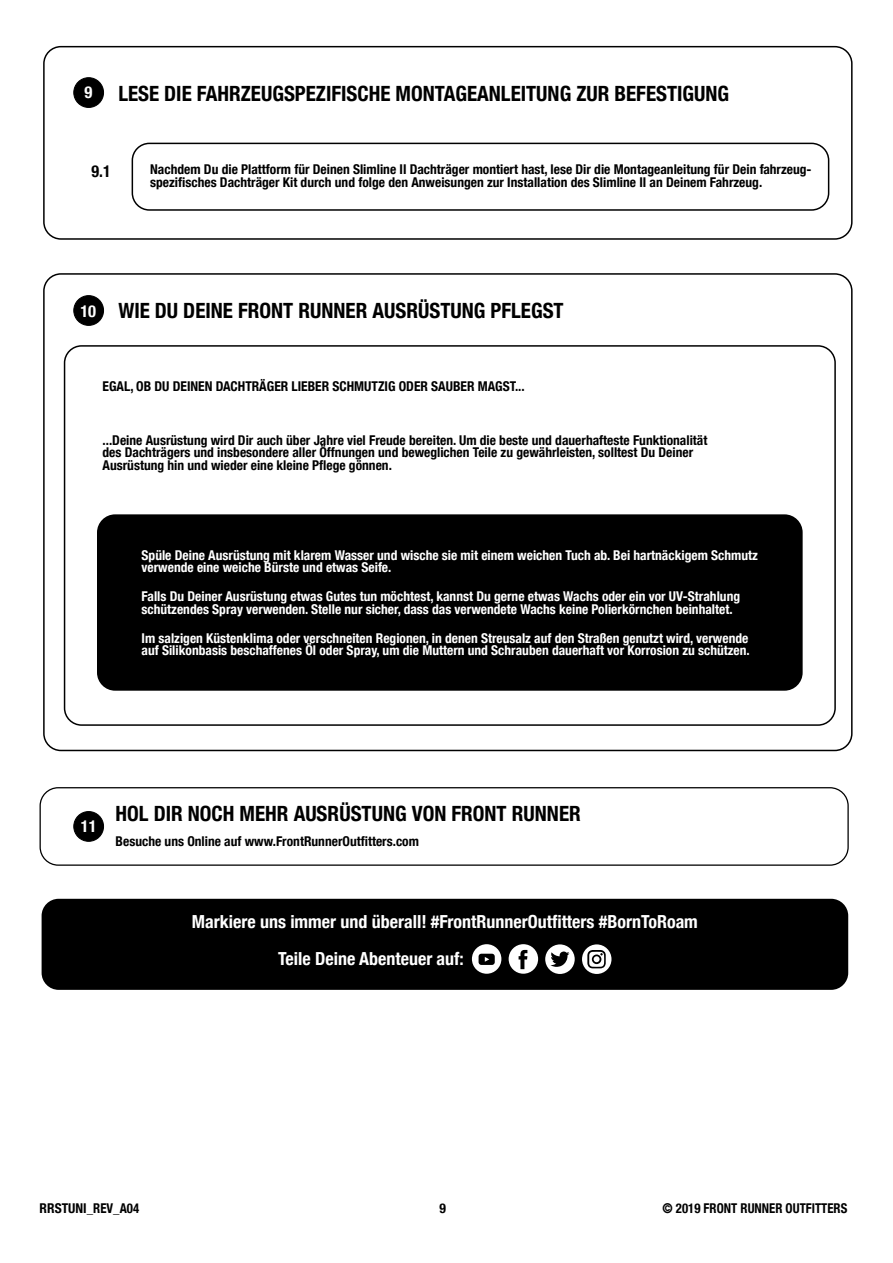
<style>
.page{position:relative;width:893px;height:1263px;background:#fff}
.page>*{position:absolute;margin:0;border:0;box-sizing:border-box;transform-origin:0 0}
.t1{font:700 condensed 21px "Helvetica Neue LT Com";color:#000}
.t2{font:700 condensed 18px/36.9px "Helvetica Neue";color:#fff}
.t3{font:700 condensed 16.5px "Helvetica Neue LT Com";color:#000}
.t4{font:700 condensed 16.5px "Helvetica Neue LT Com";color:#fefefe}
.t5{font:700 condensed 13.5px/12.6px "Helvetica Neue LT Com";color:#000}
.t6{font:700 condensed 13.5px/12.6px "Helvetica Neue LT Com";color:#fff}
.t7{font:700 condensed 13.5px "Helvetica Neue LT Com";color:#000;scale:.95 1}
.s1{font-size:16.5px;color:#fefefe}
</style>
<div class="page">
<div style="left:74px;top:296px;width:30px;height:29px;background:#000;border-radius:50%"></div>
<div style="left:73px;top:295px;width:31px;height:31px;border:1px solid #000;border-radius:50%"></div>
<div style="left:43px;top:46px;width:810px;height:194px;border:2px solid #000;border-radius:17px"></div>
<div style="left:132px;top:143px;width:697px;height:68px;border:2px solid #000;border-radius:17px"></div>
<div style="left:74px;top:78px;width:30px;height:29px;background:#000;border-radius:50%"></div>
<div style="left:73px;top:77px;width:31px;height:31px;border:1px solid #000;border-radius:50%"></div>
<div style="left:64px;top:345px;width:772px;height:381px;border:2px solid #000;border-radius:17px"></div>
<div style="left:98px;top:515px;width:704px;height:175px;background:#000;border-radius:17px"></div>
<div style="left:97px;top:514px;width:706px;height:177px;border:2px solid #000;border-radius:17px"></div>
<div style="left:74px;top:811px;width:30px;height:30px;background:#000;border-radius:50%"></div>
<div style="left:73px;top:811px;width:31px;height:31px;border:1px solid #000;border-radius:50%"></div>
<div style="left:40px;top:787px;width:809px;height:79px;border:1px solid #000;border-radius:18px"></div>
<div style="left:42px;top:899px;width:806px;height:91px;background:#000;border-radius:17px"></div>
<div style="left:582px;top:944px;width:29px;height:30px;background:#fff;border-radius:50%"></div>
<svg style="left:587px;top:950px;width:19px;height:18px"></svg>
<svg style="left:545px;top:944px;width:30px;height:30px"></svg>
<svg style="left:509px;top:944px;width:29px;height:30px"></svg>
<svg style="left:472px;top:944px;width:29px;height:30px"></svg>
<h1 class="t1" style="left:84px;top:81px;width:646px"><span class="s1">9</span> LESE DIE FAHRZEUGSPEZIFISCHE MONTAGEANLEITUNG ZUR BEFESTIGUNG</h1>
<p class="t3" style="left:91px;top:161px;width:21px">9.1</p>
<p class="t5" style="left:150px;top:163px;width:663px">Nachdem Du die Plattform für Deinen Slimline II Dachträger montiert hast, lese Dir die Montageanleitung für Dein fahrzeug&shy;spezifisches Dachträger Kit durch und folge den Anweisungen zur Installation des Slimline II an Deinem Fahrzeug.</p>
<h1 class="t1" style="left:80px;top:298px;width:485px"><span class="s1">10</span> WIE DU DEINE FRONT RUNNER AUSRÜSTUNG PFLEGST</h1>
<p class="t5" style="left:103px;top:380px;width:424px">EGAL, OB DU DEINEN DACHTRÄGER LIEBER SCHMUTZIG ODER SAUBER MAGST...</p>
<p class="t5" style="left:103px;top:434px;width:606px">...Deine Ausrüstung wird Dir auch über Jahre viel Freude bereiten. Um die beste und dauerhafteste Funktionalität des Dachträgers und insbesondere aller Öffnungen und beweglichen Teile zu gewährleisten, solltest Du Deiner<br>Ausrüstung hin und wieder eine kleine Pflege gönnen.</p>
<p class="t6" style="left:142px;top:549px;width:618px">Spüle Deine Ausrüstung mit klarem Wasser und wische sie mit einem weichen Tuch ab. Bei hartnäckigem Schmutz verwende eine weiche Bürste und etwas Seife.</p>
<p class="t6" style="left:142px;top:590px;width:600px">Falls Du Deiner Ausrüstung etwas Gutes tun möchtest, kannst Du gerne etwas Wachs oder ein vor UV-Strahlung schützendes Spray verwenden. Stelle nur sicher, dass das verwendete Wachs keine Polierkörnchen beinhaltet.</p>
<p class="t6" style="left:142px;top:631px;width:610px">Im salzigen Küstenklima oder verschneiten Regionen, in denen Streusalz auf den Straßen genutzt wird, verwende auf Silikonbasis beschaffenes Öl oder Spray, um die Muttern und Schrauben dauerhaft vor Korrosion zu schützen.</p>
<p class="t4" style="left:81px;top:816px;width:17px">11</p>
<h1 class="t1" style="left:116px;top:801px;width:467px">HOL DIR NOCH MEHR AUSRÜSTUNG VON FRONT RUNNER</h1>
<p class="t5" style="left:116px;top:835px;width:305px">Besuche uns Online auf www.FrontRunnerOutfitters.com</p>
<h2 class="t2" style="left:278px;top:903px;width:421px;text-indent:-86px">Markiere uns immer und überall! #FrontRunnerOutfitters #BornToRoam<br>Teile Deine Abenteuer auf:</h2>
<p class="t5" style="left:40px;top:1202px;width:101px">RRSTUNI_REV_A04</p>
<p class="t5" style="left:439px;top:1202px;width:8px">9</p>
<p class="t7" style="left:663px;top:1200px;width:196px">© 2019 FRONT RUNNER OUTFITTERS</p>
</div>
